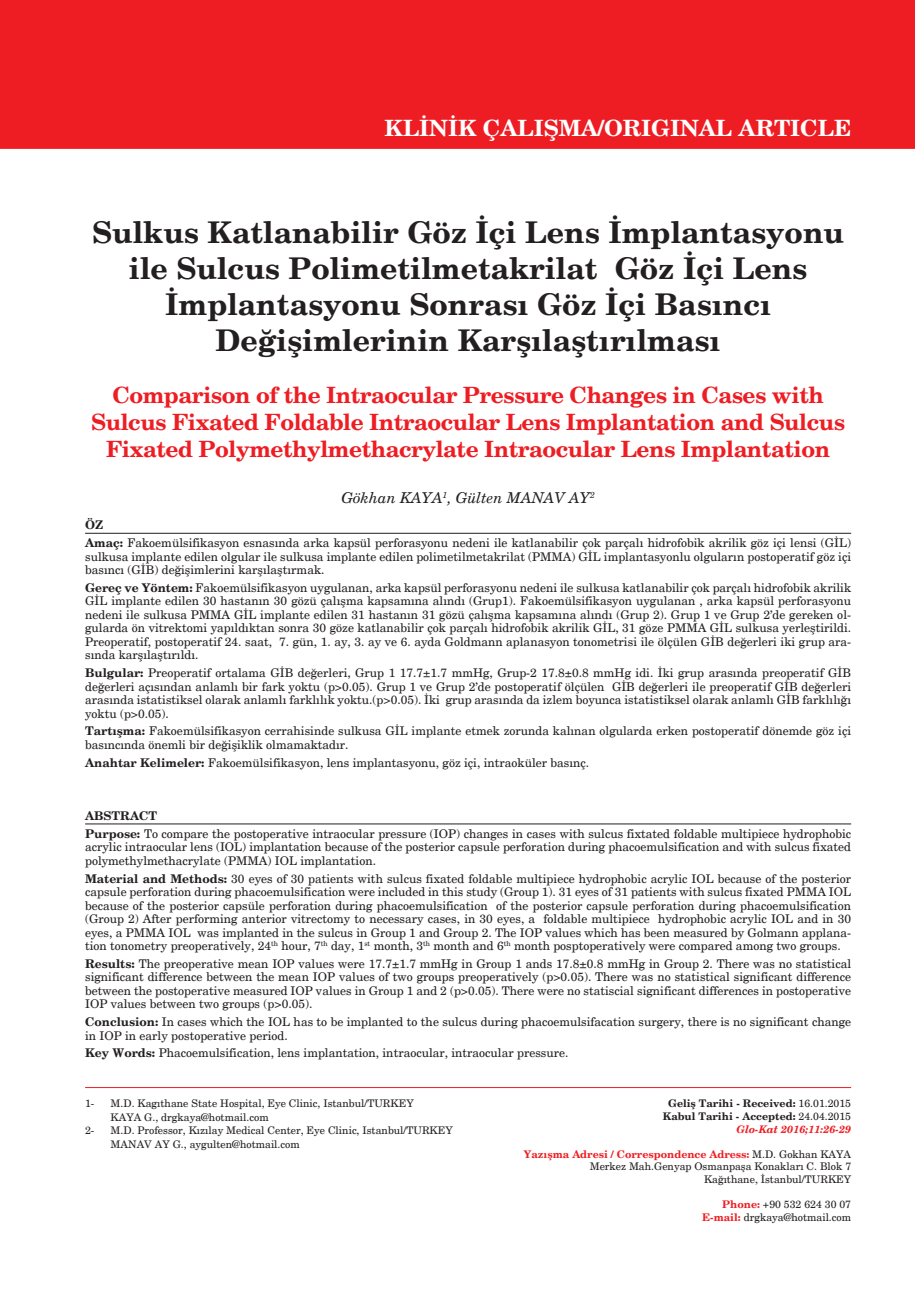
<style>
.page{position:relative;width:915px;height:1306px;background:#fff}
.page>*{position:absolute;margin:0;border:0;box-sizing:border-box;transform-origin:0 0}
.t1{font:700 30px/36px "New Century Schlbk";color:#231f20;text-align:center}
.t2{font:700 22.5px/27px "New Century Schlbk";letter-spacing:-.02em;color:#ee1d23;text-align:center}
.t3{font:700 22.5px "New Century Schlbk";color:#fff}
.t4{font:italic 15px "New Century Schlbk";color:#231f20}
.t5{font:12px/13.5px "New Century Schlbk";color:#231f20}
.t6{font:10.5px/12.6px "New Century Schlbk";color:#231f20;text-align:right}
.t7{font:700 10.5px/12.6px "New Century Schlbk";color:#231f20;text-align:right}
.s1{font-weight:700}
.s2{font-weight:400}
.s3{font-style:italic;color:#ee1d23}
.s4{font-weight:700;color:#ee1d23}
</style>
<div class="page">
<div style="left:1px;top:1px;width:912px;height:147px;background:#ee1d23"></div>
<div style="left:0;top:0;width:914px;height:149px;border:2px solid #ee1d23"></div>
<hr style="left:85px;top:533px;width:765px;height:1px;background:#231f20">
<hr style="left:85px;top:823px;width:765px;height:1px;background:#231f20">
<hr style="left:85px;top:1087px;width:765px;height:1px;background:#ee1d23">
<h2 class="t3" style="left:384px;top:114px;width:468px">KLİNİK ÇALIŞMA/ORIGINAL ARTICLE</h2>
<h1 class="t1" style="left:92px;top:215px;width:753px">Sulkus Katlanabilir Göz İçi Lens İmplantasyonu ile Sulcus Polimetilmetakrilat Göz İçi Lens İmplantasyonu Sonrası Göz İçi Basıncı Değişimlerinin Karşılaştırılması</h1>
<h2 class="t2" style="left:91px;top:382px;width:755px">Comparison of the Intraocular Pressure Changes in Cases with<br>Sulcus Fixated Foldable Intraocular Lens Implantation and Sulcus<br>Fixated Polymethylmethacrylate Intraocular Lens Implantation</h2>
<p class="t4" style="left:341px;top:489px;width:255px">Gökhan KAYA<sup>1</sup>, Gülten MANAV AY<sup>2</sup></p>
<p class="t5" style="left:85px;top:516px;width:767px;line-height:17.7px"><span class="s1">ÖZ<br>Amaç:</span> Fakoemülsifikasyon esnasında arka kapsül perforasyonu nedeni ile katlanabilir çok parçalı hidrofobik akrilik göz içi lensi (GİL)</p>
<p class="t5" style="left:85px;top:549px;width:767px">sulkusa implante edilen olgular ile sulkusa implante edilen polimetilmetakrilat (PMMA) GİL implantasyonlu olguların postoperatif göz içi basıncı (GİB) değişimlerini karşılaştırmak.</p>
<p class="t5" style="left:85px;top:581px;width:767px;text-align:justify"><span class="s1">Gereç ve Yöntem:</span> Fakoemülsifikasyon uygulanan, arka kapsül perforasyonu nedeni ile sulkusa katlanabilir çok parçalı hidrofobik akrilik GİL implante edilen 30 hastanın 30 gözü çalışma kapsamına alındı (Grup1). Fakoemülsifikasyon uygulanan , arka kapsül perforasyonu nedeni ile sulkusa PMMA GİL implante edilen 31 hastanın 31 gözü çalışma kapsamına alındı (Grup 2). Grup 1 ve Grup 2’de gereken ol&shy;gularda ön vitrektomi yapıldıktan sonra 30 göze katlanabilir çok parçalı hidrofobik akrilik GİL, 31 göze PMMA GİL sulkusa yerleştirildi.<br>Preoperatif, postoperatif 24. saat, 7. gün, 1. ay, 3. ay ve 6. ayda Goldmann aplanasyon tonometrisi ile ölçülen GİB değerleri iki grup ara&shy;sında karşılaştırıldı.</p>
<p class="t5" style="left:85px;top:666px;width:767px;text-align:justify"><span class="s1">Bulgular:</span> Preoperatif ortalama GİB değerleri, Grup 1 17.7±1.7 mmHg, Grup-2 17.8±0.8 mmHg idi. İki grup arasında preoperatif GİB değerleri açısından anlamlı bir fark yoktu (p&gt;0.05). Grup 1 ve Grup 2’de postoperatif ölçülen GİB değerleri ile preoperatif GİB değerleri arasında istatistiksel olarak anlamlı farklılık yoktu.(p&gt;0.05). İki grup arasında da izlem boyunca istatistiksel olarak anlamlı GİB farklılığı yoktu (p&gt;0.05).</p>
<p class="t5" style="left:85px;top:724px;width:767px"><span class="s1">Tartışma:</span> Fakoemülsifikasyon cerrahisinde sulkusa GİL implante etmek zorunda kalınan olgularda erken postoperatif dönemde göz içi basıncında önemli bir değişiklik olmamaktadır.</p>
<p class="t5" style="left:85px;top:755px;width:505px"><span class="s1">Anahtar Kelimeler:</span> Fakoemülsifikasyon, lens implantasyonu, göz içi, intraoküler basınç.</p>
<p class="t5" style="left:85px;top:807px;width:767px;line-height:17.7px"><span class="s1">ABSTRACT<br>Purpose:</span> To compare the postoperative intraocular pressure (IOP) changes in cases with sulcus fixtated foldable multipiece hydrophobic</p>
<p class="t5" style="left:85px;top:840px;width:767px">acrylic intraocular lens (IOL) implantation because of the posterior capsule perforation during phacoemulsification and with sulcus fixated polymethylmethacrylate (PMMA) IOL implantation.</p>
<p class="t5" style="left:85px;top:871px;width:767px;text-align:justify"><span class="s1">Material and Methods:</span> 30 eyes of 30 patients with sulcus fixated foldable multipiece hydrophobic acrylic IOL because of the posterior capsule perforation during phacoemulsification were included in this study (Group 1). 31 eyes of 31 patients with sulcus fixated PMMA IOL because of the posterior capsüle perforation during phacoemulsification of the posterior capsule perforation during phacoemulsification (Group 2) After performing anterior vitrectomy to necessary cases, in 30 eyes, a foldable multipiece hydrophobic acrylic IOL and in 30 eyes, a PMMA IOL was implanted in the sulcus in Group 1 and Group 2. The IOP values which has been measured by Golmann applana&shy;tion tonometry preoperatively, 24<sup>th</sup> hour, 7<sup>th</sup> day, 1<sup>st</sup> month, 3<sup>th</sup> month and 6<sup>th</sup> month posptoperatively were compared among two groups.</p>
<p class="t5" style="left:85px;top:957px;width:767px;text-align:justify"><span class="s1">Results:</span> The preoperative mean IOP values were 17.7±1.7 mmHg in Group 1 ands 17.8±0.8 mmHg in Group 2. There was no statistical significant difference between the mean IOP values of two groups preoperatively (p&gt;0.05). There was no statistical significant difference between the postoperative measured IOP values in Group 1 and 2 (p&gt;0.05). There were no statiscial significant differences in postoperative IOP values between two groups (p&gt;0.05).</p>
<p class="t5" style="left:85px;top:1015px;width:767px"><span class="s1">Conclusion:</span> In cases which the IOL has to be implanted to the sulcus during phacoemulsifacation surgery, there is no significant change in IOP in early postoperative period.</p>
<p class="t5" style="left:85px;top:1046px;width:484px"><span class="s1">Key Words:</span> Phacoemulsification, lens implantation, intraocular, intraocular pressure.</p>
<p class="t7" style="left:662px;top:1097px;width:190px">Geliş Tarihi - Received: <span class="s2">16.01.2015<br></span>Kabul Tarihi - Accepted: <span class="s2">24.04.2015<br></span><span class="s3">Glo-Kat 2016;11:26-29</span></p>
<p class="t6" style="left:524px;top:1147px;width:328px"><span class="s4">Yazışma Adresi / Correspondence Adress:</span> M.D. Gokhan KAYA<br>Merkez Mah.Genyap Osmanpaşa Konakları C. Blok 7<br>Kağıthane, İstanbul/TURKEY</p>
<p class="t6" style="left:702px;top:1198px;width:150px"><span class="s4">Phone:</span> +90 532 624 30 07<br><span class="s4">E-mail:</span> drgkaya@hotmail.com</p>
<p class="t6" style="left:85px;top:1097px;width:11px">1-</p>
<p class="t6" style="left:111px;top:1097px;width:304px;line-height:13.5px;text-align:left">M.D. Kagıthane State Hospital, Eye Clinic, Istanbul/TURKEY<br>KAYA G., drgkaya@hotmail.com</p>
<p class="t6" style="left:85px;top:1124px;width:11px">2-</p>
<p class="t6" style="left:111px;top:1124px;width:343px;line-height:13.5px;text-align:left">M.D. Professor, Kızılay Medical Center, Eye Clinic, Istanbul/TURKEY<br>MANAV AY G., aygulten@hotmail.com</p>
</div>
